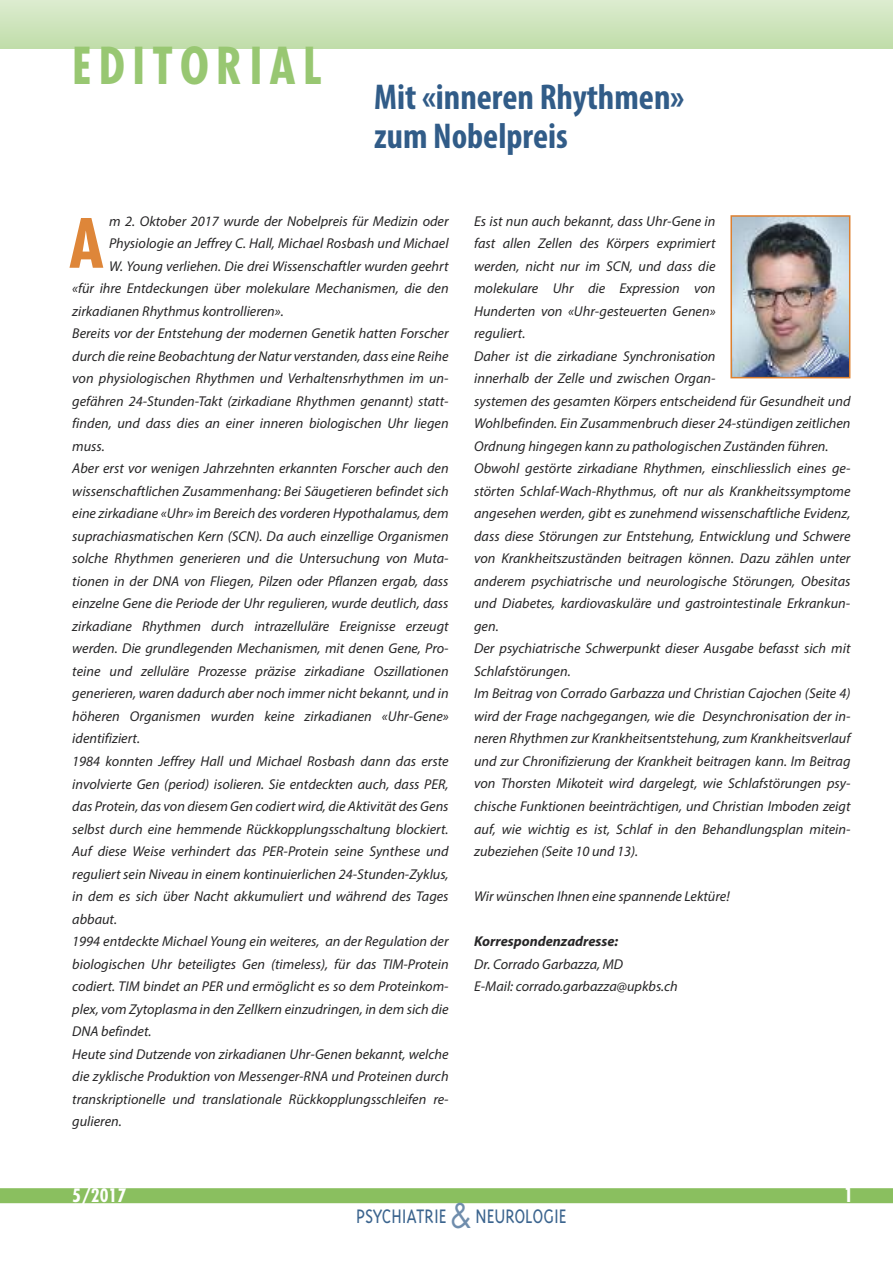
<style>
.page{position:relative;width:893px;height:1263px;background:#fff}
.page>*{position:absolute;margin:0;border:0;box-sizing:border-box;transform-origin:0 0}
.t1{font:700 condensed 66px "Futura";color:#de8639}
.t2{font:700 condensed 49.5px "Futura";letter-spacing:.145em;color:#98c772}
.t3{font:700 condensed 36px/39px "Myriad Pro";color:#315c88}
.t4{font:300 22.5px "Triplex";color:#3b648e;scale:.88 1}
.t5{font:700 condensed 19.5px "Futura";color:#fff}
.t6{font:700 condensed 18px "Futura";color:#fff}
.t7{font:italic 14.25px/22.5px "Myriad Pro";color:#272627}
.t8{font:italic 700 14.25px "Myriad Pro";color:#272627}
.s1{font-family:"Futura";font-weight:400;font-size:33px;color:#6f8dac}
</style>
<div class="page">
<div style="left:0;top:0;width:893px;height:48px;background:linear-gradient(to bottom,#ddecd0,#c1ddaa)"></div>
<img style="left:733px;top:218px;width:114px;height:157px">
<div style="left:730px;top:215px;width:120px;height:163px;border:2px solid #dc7f2f"></div>
<div style="left:0;top:1188px;width:893px;height:15px;background:#8abf5f"></div>
<h2 class="t2" style="left:72px;top:44px;width:251px">EDITORIAL</h2>
<h3 class="t3" style="left:374px;top:81px;width:312px">Mit «inneren Rhythmen» zum Nobelpreis</h3>
<p class="t7" style="left:109px;top:211px;width:341px">m 2. Oktober 2017 wurde der Nobelpreis für Medizin oder</p>
<p class="t7" style="left:109px;top:233px;width:341px">Physiologie an Jeffrey C. Hall, Michael Rosbash und Michael</p>
<p class="t7" style="left:109px;top:256px;width:341px">W. Young verliehen. Die drei Wissenschaftler wurden geehrt</p>
<p class="t7" style="left:72px;top:278px;width:378px">«für ihre Entdeckungen über molekulare Mechanismen, die den</p>
<p class="t7" style="left:72px;top:301px;width:213px">zirkadianen Rhythmus kontrollieren».</p>
<p class="t7" style="left:72px;top:323px;width:378px">Bereits vor der Entstehung der modernen Genetik hatten Forscher</p>
<p class="t7" style="left:72px;top:346px;width:378px">durch die reine Beobachtung der Natur verstanden, dass eine Reihe</p>
<p class="t7" style="left:72px;top:368px;width:378px">von physiologischen Rhythmen und Verhaltensrhythmen im un-</p>
<p class="t7" style="left:72px;top:391px;width:378px">gefähren 24-Stunden-Takt (zirkadiane Rhythmen genannt) statt-</p>
<p class="t7" style="left:72px;top:413px;width:378px">finden, und dass dies an einer inneren biologischen Uhr liegen</p>
<p class="t7" style="left:72px;top:436px;width:34px">muss.</p>
<p class="t7" style="left:72px;top:458px;width:378px">Aber erst vor wenigen Jahrzehnten erkannten Forscher auch den</p>
<p class="t7" style="left:72px;top:481px;width:378px">wissenschaftlichen Zusammenhang: Bei Säugetieren befindet sich</p>
<p class="t7" style="left:72px;top:503px;width:378px">eine zirkadiane «Uhr» im Bereich des vorderen Hypothalamus, dem</p>
<p class="t7" style="left:72px;top:526px;width:378px">suprachiasmatischen Kern (SCN). Da auch einzellige Organismen</p>
<p class="t7" style="left:72px;top:548px;width:378px">solche Rhythmen generieren und die Untersuchung von Muta-</p>
<p class="t7" style="left:72px;top:571px;width:378px">tionen in der DNA von Fliegen, Pilzen oder Pflanzen ergab, dass</p>
<p class="t7" style="left:72px;top:594px;width:378px">einzelne Gene die Periode der Uhr regulieren, wurde deutlich, dass</p>
<p class="t7" style="left:72px;top:616px;width:378px">zirkadiane Rhythmen durch intrazelluläre Ereignisse erzeugt</p>
<p class="t7" style="left:72px;top:639px;width:378px">werden. Die grundlegenden Mechanismen, mit denen Gene, Pro-</p>
<p class="t7" style="left:72px;top:661px;width:378px">teine und zelluläre Prozesse präzise zirkadiane Oszillationen</p>
<p class="t7" style="left:72px;top:684px;width:378px">generieren, waren dadurch aber noch immer nicht bekannt, und in</p>
<p class="t7" style="left:72px;top:706px;width:378px">höheren Organismen wurden keine zirkadianen «Uhr-Gene»</p>
<p class="t7" style="left:72px;top:729px;width:69px">identifiziert.</p>
<p class="t7" style="left:72px;top:751px;width:378px">1984 konnten Jeffrey Hall und Michael Rosbash dann das erste</p>
<p class="t7" style="left:72px;top:774px;width:378px">involvierte Gen (period) isolieren. Sie entdeckten auch, dass PER,</p>
<p class="t7" style="left:72px;top:796px;width:378px">das Protein, das von diesem Gen codiert wird, die Aktivität des Gens</p>
<p class="t7" style="left:72px;top:819px;width:378px">selbst durch eine hemmende Rückkopplungsschaltung blockiert.</p>
<p class="t7" style="left:72px;top:841px;width:378px">Auf diese Weise verhindert das PER-Protein seine Synthese und</p>
<p class="t7" style="left:72px;top:864px;width:378px">reguliert sein Niveau in einem kontinuierlichen 24-Stunden-Zyklus,</p>
<p class="t7" style="left:72px;top:886px;width:378px">in dem es sich über Nacht akkumuliert und während des Tages</p>
<p class="t7" style="left:72px;top:908px;width:46px">abbaut.</p>
<p class="t7" style="left:72px;top:931px;width:378px">1994 entdeckte Michael Young ein weiteres, an der Regulation der</p>
<p class="t7" style="left:72px;top:953px;width:378px">biologischen Uhr beteiligtes Gen (timeless), für das TIM-Protein</p>
<p class="t7" style="left:72px;top:976px;width:378px">codiert. TIM bindet an PER und ermöglicht es so dem Proteinkom-</p>
<p class="t7" style="left:72px;top:998px;width:378px">plex, vom Zytoplasma in den Zellkern einzudringen, in dem sich die</p>
<p class="t7" style="left:72px;top:1021px;width:81px">DNA befindet.</p>
<p class="t7" style="left:72px;top:1043px;width:378px">Heute sind Dutzende von zirkadianen Uhr-Genen bekannt, welche</p>
<p class="t7" style="left:72px;top:1066px;width:378px">die zyklische Produktion von Messenger-RNA und Proteinen durch</p>
<p class="t7" style="left:72px;top:1088px;width:378px">transkriptionelle und translationale Rückkopplungsschleifen re-</p>
<p class="t7" style="left:72px;top:1111px;width:51px">gulieren.</p>
<h1 class="t1" style="left:69px;top:214px;width:36px">A</h1>
<p class="t7" style="left:474px;top:211px;width:378px">Es ist nun auch bekannt, dass Uhr-Gene in<br>fast allen Zellen des Körpers exprimiert<br>werden, nicht nur im SCN, und dass die<br>molekulare Uhr die Expression von<br>Hunderten von «Uhr-gesteuerten Genen»<br>reguliert.<br>Daher ist die zirkadiane Synchronisation<br>innerhalb der Zelle und zwischen Organ-<br>systemen des gesamten Körpers entscheidend für Gesundheit und Wohlbefinden. Ein Zusammenbruch dieser 24-stündigen zeitlichen Ordnung hingegen kann zu pathologischen Zuständen führen.<br>Obwohl gestörte zirkadiane Rhythmen, einschliesslich eines ge&shy;störten Schlaf-Wach-Rhythmus, oft nur als Krankheitssymptome angesehen werden, gibt es zunehmend wissenschaftliche Evidenz, dass diese Störungen zur Entstehung, Entwicklung und Schwere von Krankheitszuständen beitragen können. Dazu zählen unter anderem psychiatrische und neurologische Störungen, Obesitas und Diabetes, kardiovaskuläre und gastrointestinale Erkrankun&shy;gen.<br>Der psychiatrische Schwerpunkt dieser Ausgabe befasst sich mit Schlafstörungen.<br>Im Beitrag von Corrado Garbazza und Christian Cajochen (Seite 4) wird der Frage nachgegangen, wie die Desynchronisation der in&shy;neren Rhythmen zur Krankheitsentstehung, zum Krankheitsverlauf und zur Chronifizierung der Krankheit beitragen kann. Im Beitrag von Thorsten Mikoteit wird dargelegt, wie Schlafstörungen psy&shy;chische Funktionen beeinträchtigen, und Christian Imboden zeigt auf, wie wichtig es ist, Schlaf in den Behandlungsplan mitein&shy;zubeziehen (Seite 10 und 13).</p>
<p class="t7" style="left:474px;top:886px;width:257px">Wir wünschen Ihnen eine spannende Lektüre!</p>
<p class="t8" style="left:474px;top:936px;width:146px">Korrespondenzadresse:</p>
<p class="t7" style="left:474px;top:953px;width:205px">Dr. Corrado Garbazza, MD<br>E-Mail: corrado.garbazza@upkbs.ch</p>
<p class="t6" style="left:72px;top:1187px;width:55px">5/2017</p>
<h3 class="t5" style="left:844px;top:1186px;width:11px">1</h3>
<h3 class="t4" style="left:356px;top:1202px;width:241px">PSYCHIATRIE <span class="s1">&amp;</span> NEUROLOGIE</h3>
</div>
